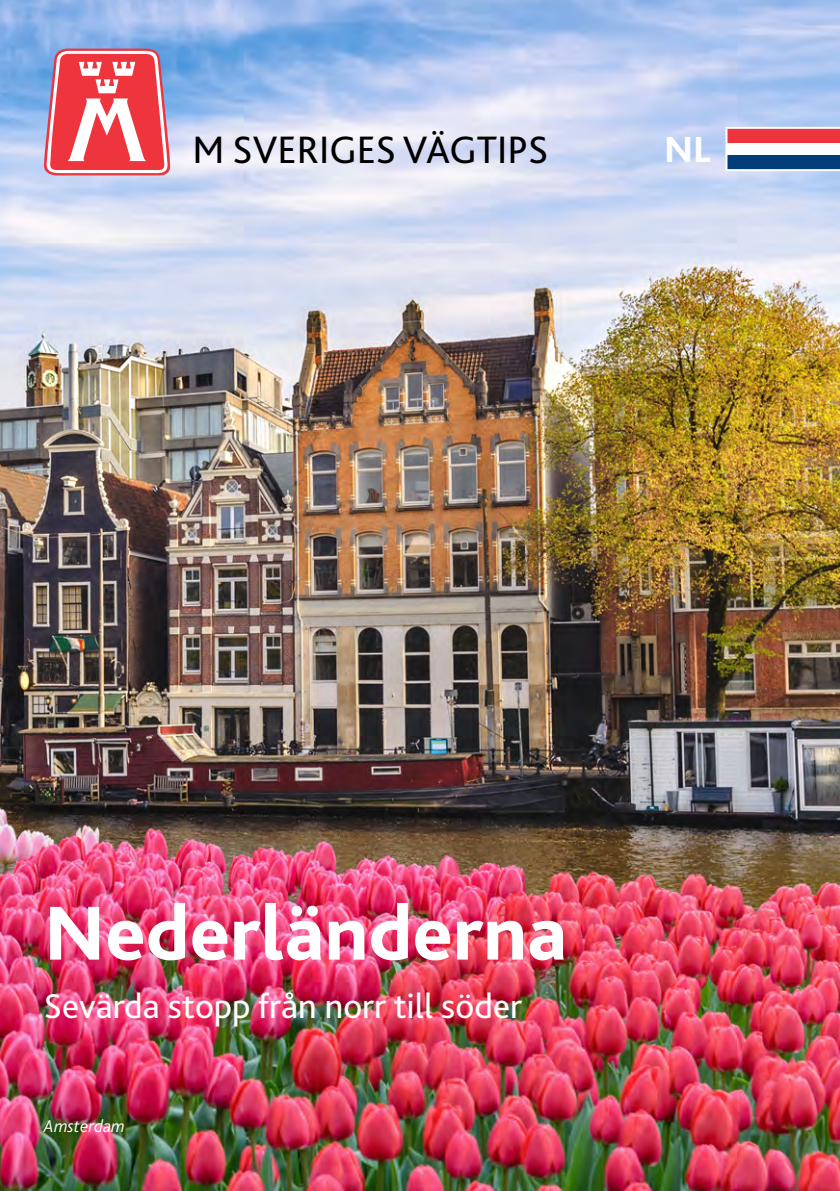
<style>
.page{position:relative;width:840px;height:1191px;background:#fff}
.page>*{position:absolute;margin:0;border:0;box-sizing:border-box;transform-origin:0 0}
.t1{font:800 80px "Bliss 2";color:#fff}
.t2{font:40px "Bliss 2";color:#000}
.t3{font:800 38px "Bliss 2";color:#fff}
.t4{font:36px "Bliss 2";color:#fff}
.t5{font:italic 300 18px "Bliss 2";color:#fff}
</style>
<div class="page">
<img style="left:0;top:0;width:839px;height:1191px">
<svg style="left:44px;top:49px;width:126px;height:126px"></svg>
<svg style="left:725px;top:127px;width:114px;height:44px"></svg>
<p class="t2" style="left:192px;top:125px;width:357px">M SVERIGES VÄGTIPS</p>
<p class="t3" style="left:663px;top:126px;width:48px">NL</p>
<h1 class="t1" style="left:44px;top:883px;width:524px">Nederländerna</h1>
<p class="t4" style="left:44px;top:983px;width:479px">Sevärda stopp från norr till söder</p>
<p class="t5" style="left:44px;top:1114px;width:82px">Amsterdam</p>
</div>
